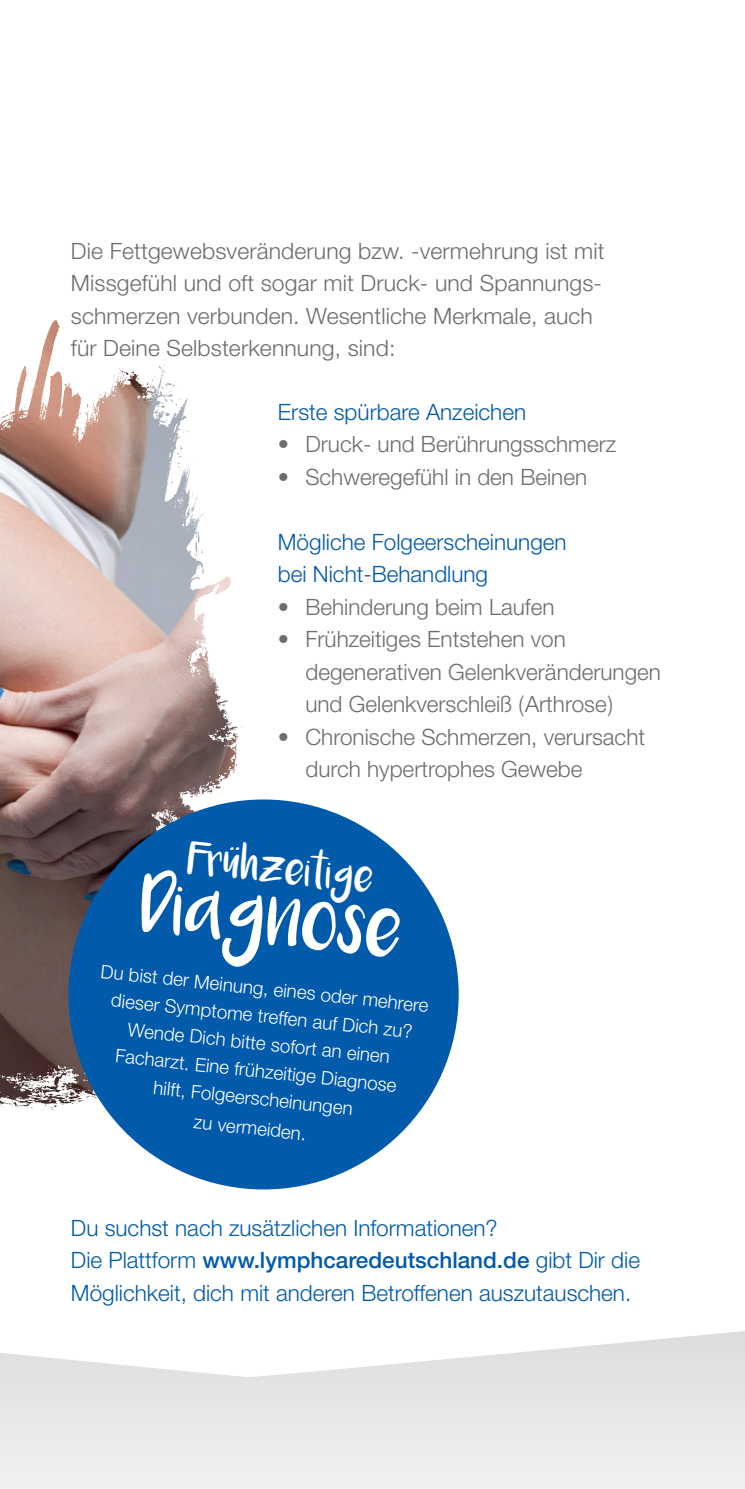
<style>
.page{position:relative;width:745px;height:1489px;background:#fff}
.page>*{position:absolute;margin:0;border:0;box-sizing:border-box;transform-origin:0 0}
.t1{font:47.5px "Luna";color:#fff}
.t2{font:25px "Luna";color:#fff}
.t3{font:300 22.5px/32.5px "Helvetica Neue LT Std";color:#6c6d70}
.t4{font:300 22.5px/32.5px "Helvetica Neue LT Std";color:#015aaa}
.t5{font:20px "Luna";color:#fff}
.t6{font:300 18.75px/27.5px "Helvetica Neue LT Std";color:#fff;text-align:center}
.s1{font-weight:500}
</style>
<div class="page">
<svg style="left:0;top:1331px;width:744px;height:157px"></svg>
<svg style="left:0;top:320px;width:242px;height:791px"></svg>
<img style="left:18px;top:320px;width:37px;height:91px">
<svg style="left:58px;top:789px;width:401px;height:401px;fill:#015aaa"></svg>
<p class="t3" style="left:71px;top:234px;width:535px">Die Fettgewebsveränderung bzw. -vermehrung ist mit Missgefühl und oft sogar mit Druck- und Spannungs&shy;schmerzen verbunden. Wesentliche Merkmale, auch für Deine Selbsterkennung, sind:</p>
<p class="t4" style="left:278px;top:395px;width:249px">Erste spürbare Anzeichen</p>
<p class="t3" style="left:278px;top:427px;width:339px">• Druck- und Berührungsschmerz</p>
<p class="t3" style="left:278px;top:460px;width:310px">• Schweregefühl in den Beinen</p>
<p class="t4" style="left:278px;top:525px;width:290px">Mögliche Folgeerscheinungen bei Nicht-Behandlung</p>
<p class="t3" style="left:278px;top:590px;width:278px">• Behinderung beim Laufen</p>
<p class="t3" style="left:305px;top:622px;width:357px;text-indent:-27px">• Frühzeitiges Entstehen von degenerativen Gelenkveränderungen und Gelenkverschleiß (Arthrose)</p>
<p class="t3" style="left:305px;top:719px;width:341px;text-indent:-27px">• Chronische Schmerzen, verursacht durch hypertrophes Gewebe</p>
<p class="t2" style="left:189px;top:850px;width:188px;rotate:6deg">Fruhzeitige</p>
<p class="t5" style="left:230px;top:831px;width:11px">..</p>
<h1 class="t1" style="left:143px;top:887px;width:265px;rotate:6deg">Diagnose</h1>
<p class="t6" style="left:102px;top:956px;width:330px;rotate:6deg">Du bist der Meinung, eines oder mehrere dieser Symptome treffen auf Dich zu?<br>Wende Dich bitte sofort an einen Facharzt. Eine frühzeitige Diagnose<br>hilft, Folgeerscheinungen</p>
<p class="t6" style="left:195px;top:1107px;width:114px;rotate:6deg">zu vermeiden.</p>
<p class="t4" style="left:71px;top:1210px;width:570px">Du suchst nach zusätzlichen Informationen?<br>Die Plattform <span class="s1">www.lymphcaredeutschland.de</span> gibt Dir die<br>Möglichkeit, dich mit anderen Betroffenen auszutauschen.</p>
</div>
